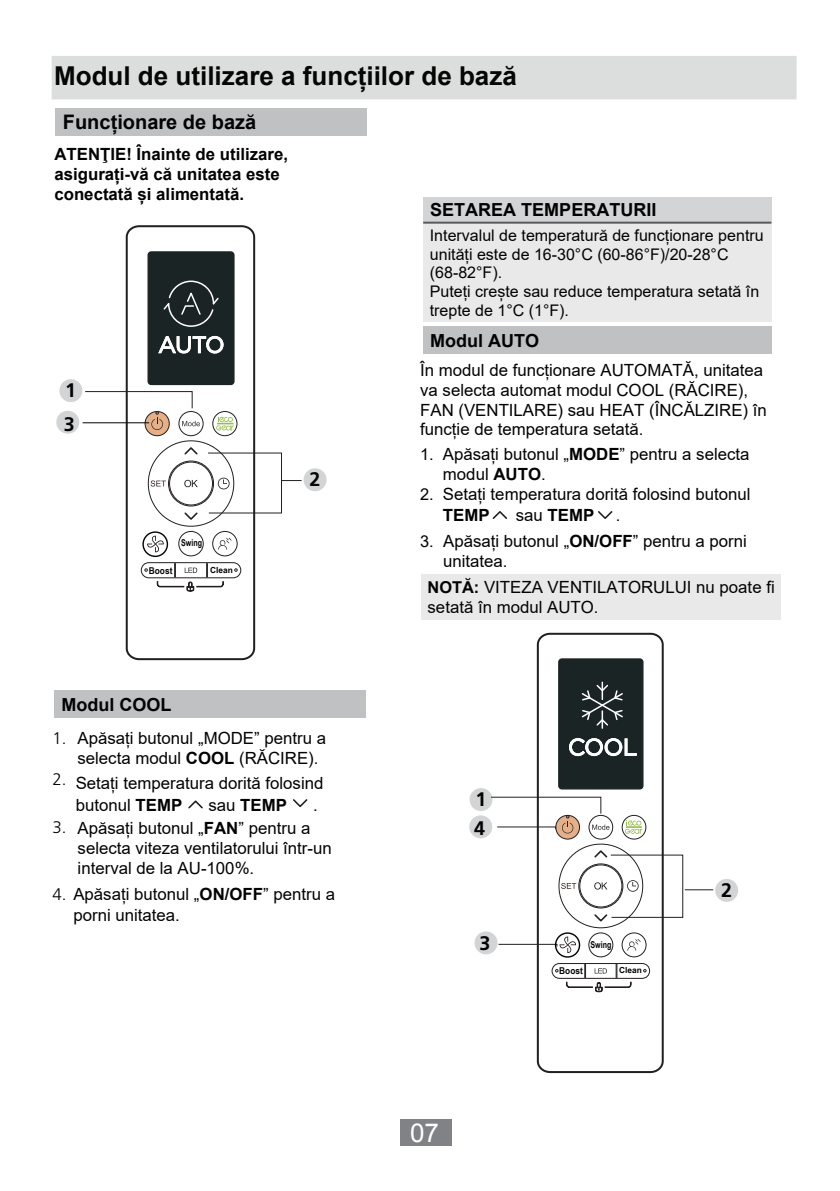
<style>
.page{position:relative;width:840px;height:1191px;background:#fff}
.page>*{position:absolute;margin:0;border:0;box-sizing:border-box;transform-origin:0 0}
.t1{font:700 26px "Arial";color:#050504}
.t2{font:26px "Arial";color:#fff}
.t3{font:700 20px "Arial";color:#030303}
.t4{font:700 19.6px/33.6px "Frutiger";color:#030303}
.t5{font:700 18px "Arial";color:#030303}
.t6{font:16.8px/20.2px "Arial";color:#030303}
.t7{font:700 16.8px/20.2px "Arial";color:#030303}
.t8{font:300 16.8px "Frutiger";color:#030303}
.t9{font:16px/18.8px "Arial";color:#030303}
.t10{font:700 9.4px "Arial Narrow";color:#030303;scale:.92 1}
.t11{font:700 9.4px "Arial Narrow";color:#030303;scale:1.08 1}
.t12{font:700 8.4px "Arial Narrow";color:#030303;scale:1.22 1}
.s1{font-family:"Frutiger";font-weight:300}
.s2{font-weight:700}
.s3{font-weight:400}
.s4{font-size:16.4px}
.s5{font-weight:700;font-size:16.4px}
</style>
<div class="page">
<div style="left:399px;top:1119px;width:52px;height:27px;background:#808285"></div>
<div style="left:52px;top:56px;width:744px;height:43px;background:#dcdddd"></div>
<div style="left:423px;top:326px;width:348px;height:28px;background:#bfc1c3"></div>
<div style="left:423px;top:197px;width:348px;height:26px;background:#d3d4d5"></div>
<div style="left:423px;top:223px;width:348px;height:99px;background:#eae9e9"></div>
<hr style="left:423px;top:222px;width:348px;height:2px;background:#595a5c">
<div style="left:421px;top:575px;width:359px;height:45px;background:#eae9e9"></div>
<div style="left:54px;top:689px;width:311px;height:28px;background:#bfc1c3"></div>
<div style="left:56px;top:108px;width:311px;height:28px;background:#bfc1c3"></div>
<div style="left:59px;top:379px;width:23px;height:23px;background:#d3d4d5;border-radius:50%"></div>
<div style="left:56px;top:411px;width:23px;height:23px;background:#d3d4d5;border-radius:50%"></div>
<div style="left:303px;top:468px;width:23px;height:23px;background:#d3d4d5;border-radius:50%"></div>
<div style="left:469px;top:788px;width:23px;height:23px;background:#d3d4d5;border-radius:50%"></div>
<div style="left:474px;top:931px;width:23px;height:23px;background:#d3d4d5;border-radius:50%"></div>
<div style="left:469px;top:815px;width:23px;height:23px;background:#d3d4d5;border-radius:50%"></div>
<div style="left:714px;top:879px;width:23px;height:23px;background:#d3d4d5;border-radius:50%"></div>
<svg style="left:125px;top:225px;width:131px;height:436px"></svg>
<svg style="left:218px;top:537px;width:13px;height:12px"></svg>
<div style="left:212px;top:531px;width:25px;height:25px;border:1px solid #231f20;border-radius:50%"></div>
<div style="left:178px;top:531px;width:26px;height:25px;border:1px solid #231f20;border-radius:50%"></div>
<div style="left:169px;top:462px;width:44px;height:43px;border:1px solid #231f20;border-radius:50%"></div>
<div style="left:168px;top:460px;width:46px;height:46px;border:1px solid #231f20;border-radius:50%"></div>
<div style="left:212px;top:411px;width:25px;height:25px;border:1px solid #231f20;border-radius:50%"></div>
<svg style="left:183px;top:446px;width:16px;height:10px"></svg>
<svg style="left:492px;top:511px;width:16px;height:8px"></svg>
<svg style="left:183px;top:511px;width:16px;height:10px"></svg>
<svg style="left:598px;top:511px;width:15px;height:8px"></svg>
<svg style="left:188px;top:800px;width:15px;height:9px"></svg>
<svg style="left:293px;top:799px;width:15px;height:9px"></svg>
<div style="left:145px;top:411px;width:24px;height:25px;background:#e5b088;border-radius:50%"></div>
<div style="left:145px;top:411px;width:24px;height:25px;border:1px solid #231f20;border-radius:50%"></div>
<div style="left:178px;top:411px;width:25px;height:25px;border:1px solid #231f20;border-radius:50%"></div>
<div style="left:141px;top:562px;width:100px;height:16px;border:1px solid #231f20;border-radius:8px"></div>
<div style="left:148px;top:252px;width:86px;height:132px;background:#1b2424;border-radius:3px"></div>
<div style="left:147px;top:251px;width:87px;height:134px;border:1px solid #1b2424;border-radius:3px"></div>
<svg style="left:150px;top:480px;width:16px;height:6px"></svg>
<svg style="left:184px;top:480px;width:14px;height:7px"></svg>
<hr style="left:83px;top:422px;width:66px;height:1px;background:#000">
<svg style="left:207px;top:452px;width:94px;height:62px"></svg>
<svg style="left:163px;top:280px;width:56px;height:47px"></svg>
<svg style="left:158px;top:336px;width:65px;height:17px"></svg>
<svg style="left:216px;top:417px;width:18px;height:13px"></svg>
<div style="left:536px;top:633px;width:127px;height:440px;border:2px solid #231f20;border-radius:12px"></div>
<svg style="left:627px;top:939px;width:13px;height:11px"></svg>
<div style="left:621px;top:932px;width:25px;height:25px;border:1px solid #231f20;border-radius:50%"></div>
<div style="left:588px;top:932px;width:25px;height:25px;border:1px solid #231f20;border-radius:50%"></div>
<div style="left:579px;top:864px;width:42px;height:43px;border:1px solid #231f20;border-radius:50%"></div>
<div style="left:621px;top:815px;width:25px;height:24px;border:1px solid #231f20;border-radius:50%"></div>
<svg style="left:555px;top:815px;width:24px;height:24px"></svg>
<div style="left:555px;top:815px;width:24px;height:24px;border:1px solid #231f20;border-radius:50%"></div>
<div style="left:588px;top:815px;width:25px;height:24px;border:1px solid #231f20;border-radius:50%"></div>
<div style="left:551px;top:963px;width:98px;height:16px;border:1px solid #231f20;border-radius:7px"></div>
<div style="left:558px;top:659px;width:84px;height:130px;background:#1b2424;border-radius:3px"></div>
<div style="left:558px;top:658px;width:85px;height:131px;border:1px solid #1b2424;border-radius:3px"></div>
<svg style="left:561px;top:883px;width:15px;height:6px"></svg>
<svg style="left:581px;top:682px;width:42px;height:46px"></svg>
<svg style="left:569px;top:738px;width:67px;height:18px"></svg>
<svg style="left:592px;top:849px;width:120px;height:74px"></svg>
<svg style="left:624px;top:820px;width:18px;height:14px"></svg>
<div style="left:554px;top:932px;width:26px;height:25px;border:1px solid #040503;border-radius:50%"></div>
<svg style="left:497px;top:936px;width:78px;height:17px"></svg>
<div style="left:142px;top:531px;width:26px;height:26px;border:1px solid #040503;border-radius:50%"></div>
<svg style="left:147px;top:535px;width:17px;height:17px"></svg>
<svg style="left:84px;top:390px;width:116px;height:40px"></svg>
<svg style="left:490px;top:796px;width:119px;height:37px"></svg>
<svg style="left:156px;top:563px;width:68px;height:29px"></svg>
<svg style="left:565px;top:964px;width:66px;height:28px"></svg>
<h1 class="t1" style="left:54px;top:57px;width:464px">Modul de utilizare a funcțiilor de bază</h1>
<p class="t3" style="left:63px;top:108px;width:195px">Funcționare de bază</p>
<p class="t7" style="left:54px;top:144px;width:235px">ATENŢIE! Înainte de utilizare, asigurați-vă că unitatea este conectată și alimentată.</p>
<p class="t4" style="left:64px;top:373px;width:14px">1<br>3</p>
<p class="t10" style="left:181px;top:536px;width:24px">Swing</p>
<p class="t11" style="left:149px;top:563px;width:23px">Boost</p>
<p class="t12" style="left:210px;top:563px;width:20px">Clean</p>
<p class="t5" style="left:61px;top:692px;width:111px">Modul COOL</p>
<p class="t4" style="left:309px;top:462px;width:12px">2</p>
<p class="t6" style="left:77px;top:727px;width:250px;text-indent:-25px"><span class="s1">1.</span> Apăsați butonul „MODE” pentru a selecta modul <span class="s2">COOL</span> (RĂCIRE).</p>
<p class="t8" style="left:52px;top:770px;width:16px">2.</p>
<p class="t6" style="left:78px;top:817px;width:255px;text-indent:-25px"><span class="s1">3.</span> Apăsați butonul „<span class="s2">FAN</span>” pentru a selecta viteza ventilatorului într-un interval de la AU-100%.</p>
<p class="t6" style="left:76px;top:772px;width:249px;line-height:21.8px">Setați temperatura dorită folosind butonul <span class="s2">TEMP</span></p>
<p class="t7" style="left:208px;top:795px;width:80px"><span class="s3">sau</span> TEMP</p>
<p class="t6" style="left:313px;top:794px;width:6px">.</p>
<p class="t6" style="left:73px;top:884px;width:263px;text-indent:-21px"><span class="s1">4.</span> Apăsați butonul „<span class="s2">ON/OFF</span>” pentru a porni unitatea.</p>
<p class="t5" style="left:430px;top:197px;width:228px">SETAREA TEMPERATURII</p>
<p class="t9" style="left:429px;top:226px;width:335px">Intervalul de temperatură de funcționare pentru unități este de 16-30°C (60-86°F)/20-28°C (68-82°F).<br>Puteți crește sau reduce temperatura setată în trepte de 1°C (1°F).</p>
<p class="t5" style="left:430px;top:328px;width:110px">Modul AUTO</p>
<p class="t6" style="left:420px;top:361px;width:348px;line-height:19.6px">În modul de funcționare AUTOMATĂ, unitatea va selecta automat modul COOL (RĂCIRE), FAN (VENTILARE) sau HEAT (ÎNCĂLZIRE) în funcție de temperatura setată.</p>
<p class="t6" style="left:442px;top:444px;width:308px;text-indent:-23px"><span class="s4">1.</span> Apăsați butonul „<span class="s2">MODE</span>” pentru a selecta modul <span class="s2">AUTO</span>.</p>
<p class="t6" style="left:442px;top:482px;width:309px;line-height:21.8px;text-indent:-23px"><span class="s4">2.</span> Setați temperatura dorită folosind butonul<br><span class="s2">TEMP</span></p>
<p class="t7" style="left:515px;top:505px;width:80px"><span class="s3">sau</span> TEMP</p>
<p class="t6" style="left:615px;top:505px;width:6px">.</p>
<p class="t6" style="left:443px;top:531px;width:305px;text-indent:-23px"><span class="s4">3.</span> Apăsați butonul „<span class="s2">ON/OFF</span>” pentru a porni unitatea.</p>
<p class="t6" style="left:427px;top:577px;width:348px"><span class="s5">NOTĂ:</span> VITEZA VENTILATORULUI nu poate fi setată în modul AUTO.</p>
<p class="t4" style="left:475px;top:782px;width:12px">1</p>
<p class="t4" style="left:474px;top:810px;width:12px">4</p>
<p class="t4" style="left:479px;top:926px;width:12px">3</p>
<h1 class="t2" style="left:410px;top:1115px;width:30px">07</h1>
<p class="t10" style="left:590px;top:937px;width:24px">Swing</p>
<p class="t11" style="left:559px;top:963px;width:23px">Boost</p>
<p class="t12" style="left:619px;top:963px;width:20px">Clean</p>
<p class="t4" style="left:720px;top:873px;width:12px">2</p>
</div>
